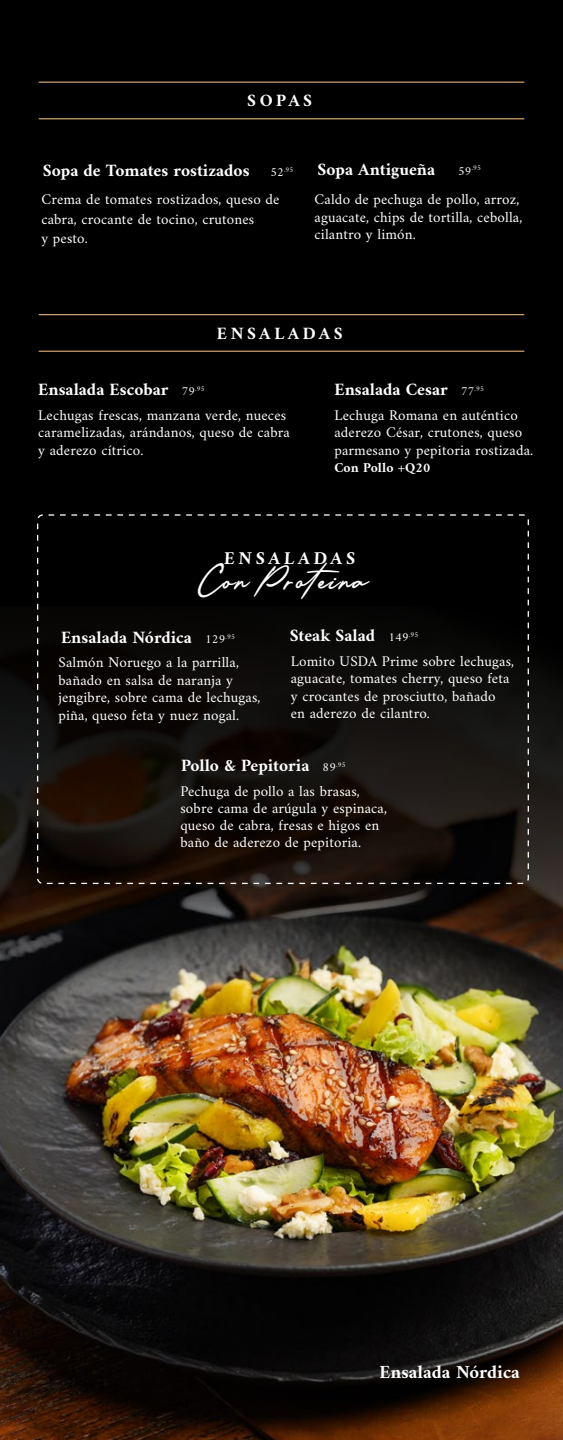
<style>
.page{position:relative;width:563px;height:1440px;background:#fff}
.page>*{position:absolute;margin:0;border:0;box-sizing:border-box;transform-origin:0 0}
.t1{font:700 18.75px "Amiri";color:#fff}
.t2{font:18.62px "Millanova";letter-spacing:.075em;color:#fff}
.t3{font:700 18.25px "Amiri";color:#fff}
.t4{font:700 17.5px "Amiri";color:#fff}
.t5{font:700 17.5px "Amiri";letter-spacing:.2em;color:#fff}
.t6{font:15px/17.5px "Amiri";letter-spacing:.01em;color:#fff}
.t7{font:700 13.75px "Amiri";letter-spacing:.01em;color:#fff}
.t8{font:7.25px "Amiri";color:#fff}
.s1{font-size:12.5px}
.s2{font-weight:400;font-size:12.5px}
</style>
<div class="page">
<div style="left:0;top:0;width:562px;height:1440px;background:#000"></div>
<img style="left:0;top:909px;width:562px;height:531px">
<svg style="left:0;top:603px;width:562px;height:306px"></svg>
<hr style="left:39px;top:82px;width:485px;height:1px;background:#cca36d">
<hr style="left:39px;top:118px;width:485px;height:1px;background:#cca36d">
<hr style="left:39px;top:314px;width:485px;height:1px;background:#cca36d">
<hr style="left:39px;top:351px;width:485px;height:1px;background:#cca36d">
<p class="t4" style="left:247px;top:90px;width:66px">SOPAS</p>
<p class="t4" style="left:43px;top:159px;width:208px">Sopa de Tomates rostizados</p>
<p class="t8" style="left:270px;top:165px;width:24px"><span class="s1">52</span>.95</p>
<p class="t4" style="left:317px;top:158px;width:119px">Sopa Antigueña</p>
<p class="t8" style="left:458px;top:164px;width:24px"><span class="s1">59</span>.95</p>
<p class="t6" style="left:41px;top:189px;width:239px;line-height:19.4px">Crema de tomates rostizados, queso de cabra, crocante de tocino, crutones<br>y pesto.</p>
<p class="t6" style="left:314px;top:190px;width:209px">Caldo de pechuga de pollo, arroz, aguacate, chips de tortilla, cebolla, cilantro y limón.</p>
<p class="t5" style="left:217px;top:323px;width:127px">ENSALADAS</p>
<p class="t4" style="left:38px;top:379px;width:168px">Ensalada Escobar <span class="s2">79</span><sup>.95</sup></p>
<p class="t4" style="left:334px;top:379px;width:151px">Ensalada Cesar <span class="s2">77</span><sup>.95</sup></p>
<p class="t6" style="left:38px;top:406px;width:253px">Lechugas frescas, manzana verde, nueces caramelizadas, arándanos, queso de cabra y aderezo cítrico.</p>
<p class="t6" style="left:334px;top:406px;width:200px">Lechuga Romana en auténtico aderezo César, crutones, queso parmesano y pepitoria rostizada.</p>
<p class="t7" style="left:334px;top:459px;width:97px">Con Pollo +Q20</p>
<p class="t3" style="left:224px;top:547px;width:135px">ENSALADAS</p>
<p class="t2" style="left:200px;top:573px;width:169px">Con Proteina</p>
<p class="t4" style="left:61px;top:627px;width:175px">Ensalada Nórdica <span class="s2">129</span><sup>.95</sup></p>
<p class="t4" style="left:290px;top:625px;width:130px">Steak Salad <span class="s2">149</span><sup>.95</sup></p>
<p class="t6" style="left:58px;top:653px;width:203px">Salmón Noruego a la parrilla, bañado en salsa de naranja y jengibre, sobre cama de lechugas, piña, queso feta y nuez nogal.</p>
<p class="t6" style="left:291px;top:652px;width:225px">Lomito USDA Prime sobre lechugas, aguacate, tomates cherry, queso feta y crocantes de prosciutto, bañado<br>en aderezo de cilantro.</p>
<p class="t4" style="left:181px;top:755px;width:166px">Pollo &amp; Pepitoria <span class="s2">89</span><sup>.95</sup></p>
<p class="t6" style="left:180px;top:782px;width:208px">Pechuga de pollo a las brasas, sobre cama de arúgula y espinaca, queso de cabra, fresas e higos en baño de aderezo de pepitoria.</p>
<p class="t1" style="left:379px;top:1361px;width:142px">Ensalada Nórdica</p>
</div>
